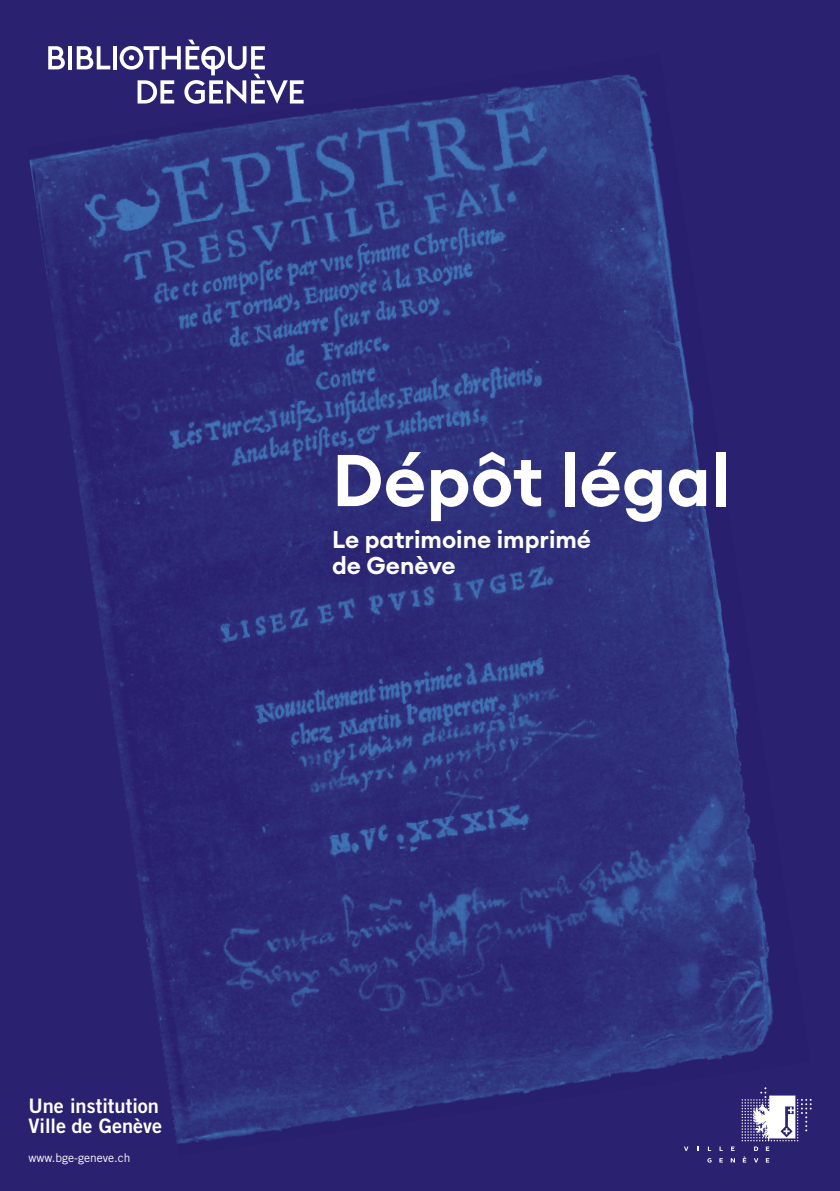
<style>
.page{position:relative;width:840px;height:1191px;background:#fff}
.page>*{position:absolute;margin:0;border:0;box-sizing:border-box;transform-origin:0 0}
.t1{font:600 72px "Euclid Circular A";color:#fff}
.t2{font:600 24px "Euclid Circular A";color:#fff}
.Baseline{font:20px "Trade Gothic LT Std Bd 2";color:#fff}
.Adresse_Internet{font:12px "Trade Gothic LT Std";color:#fff}
</style>
<div class="page">
<div style="left:0;top:0;width:839px;height:1191px;background:#2b2171"></div>
<img style="left:29px;top:53px;width:744px;height:1098px">
<svg style="left:48px;top:46px;width:17px;height:23px"></svg>
<hr style="left:68px;top:46px;width:4px;height:23px;background:#fff">
<svg style="left:77px;top:46px;width:33px;height:23px"></svg>
<hr style="left:113px;top:46px;width:3px;height:23px;background:#fff">
<svg style="left:120px;top:40px;width:183px;height:64px"></svg>
<svg style="left:730px;top:1146px;width:4px;height:4px"></svg>
<svg style="left:719px;top:1146px;width:3px;height:4px"></svg>
<svg style="left:707px;top:1146px;width:3px;height:4px"></svg>
<svg style="left:754px;top:1158px;width:4px;height:4px"></svg>
<svg style="left:707px;top:1158px;width:4px;height:4px"></svg>
<svg style="left:719px;top:1158px;width:3px;height:4px"></svg>
<svg style="left:765px;top:1158px;width:3px;height:4px"></svg>
<svg style="left:730px;top:1158px;width:4px;height:4px"></svg>
<svg style="left:742px;top:1156px;width:3px;height:6px"></svg>
<svg style="left:683px;top:1146px;width:5px;height:4px"></svg>
<svg style="left:741px;top:1087px;width:70px;height:63px"></svg>
<p class="t1" style="left:332px;top:434px;width:399px">Dépôt légal</p>
<p class="t2" style="left:332px;top:524px;width:260px">Le patrimoine imprimé</p>
<p class="t2" style="left:332px;top:550px;width:125px">de Genève</p>
<p class="Baseline" style="left:28px;top:1093px;width:132px">Une institution</p>
<p class="Baseline" style="left:28px;top:1113px;width:135px">Ville de Genève</p>
<p class="Adresse_Internet" style="left:28px;top:1150px;width:104px">www.bge-geneve.ch</p>
</div>
